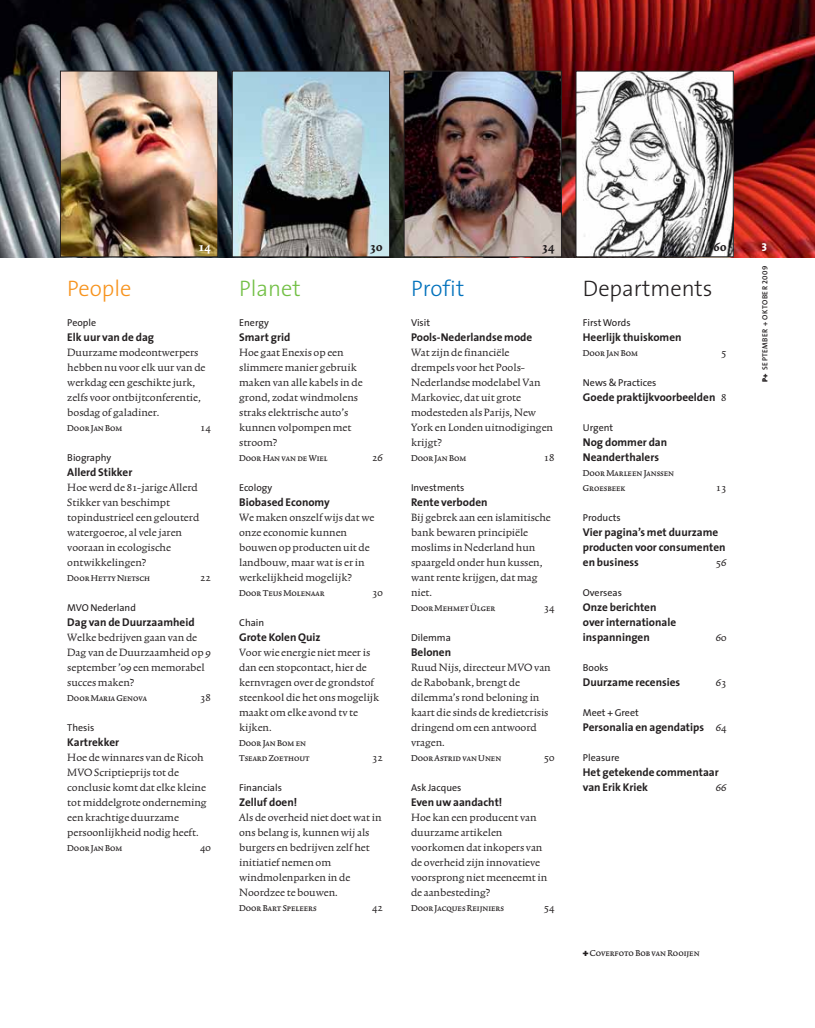
<style>
.page{position:relative;width:815px;height:1028px;background:#fff}
.page>*{position:absolute;margin:0;border:0;box-sizing:border-box;transform-origin:0 0}
.t1{font:300 22.5px "The Sans";color:#231f20}
.t2{font:300 22.5px "The Sans";color:#f7931d}
.t3{font:300 22.5px "The Sans";color:#72bf44}
.t4{font:300 22.5px "The Sans";color:#0071bc}
.t5{font:700 15px "Trinite No 1";color:#231f20}
.t6{font:700 15px "Trinite No 1";color:#fff}
.t7{font:12.5px/15px "Trinite No 1 Rom Wid";color:#231f20}
.t8{font:700 11.25px/15px "The Sans";color:#231f20}
.t9{font:800 11.25px "The Sans";color:#fff}
.t10{font:10px/15px "Trinite No 1 Med Wid Exp";color:#231f20}
.t11{font:10px "The Sans";color:#231f20}
.t12{font:600 7.5px "The Sans";letter-spacing:.06em;color:#231f20}
.s1{font-family:"Trinite No 1 Rom Wid";font-weight:400;font-size:12.5px}
.s2{font-family:"The Sans";font-weight:900}
.s3{font-weight:900}
.s4{font-family:"The Sans Semi Bold Caps";font-weight:400}
</style>
<div class="page">
<img style="left:0;top:0;width:815px;height:257px">
<img style="left:234px;top:73px;width:154px;height:182px">
<div style="left:232px;top:71px;width:158px;height:186px;border:1px solid #231f20"></div>
<img style="left:406px;top:73px;width:154px;height:182px">
<div style="left:404px;top:71px;width:158px;height:186px;border:1px solid #231f20"></div>
<img style="left:578px;top:73px;width:153px;height:182px">
<div style="left:576px;top:71px;width:157px;height:186px;border:1px solid #231f20"></div>
<img style="left:62px;top:73px;width:154px;height:182px">
<div style="left:60px;top:71px;width:158px;height:186px;border:1px solid #231f20"></div>
<p class="t6" style="left:198px;top:242px;width:14px">14</p>
<p class="t5" style="left:370px;top:242px;width:14px">30</p>
<p class="t5" style="left:542px;top:242px;width:14px">34</p>
<p class="t5" style="left:714px;top:242px;width:14px">60</p>
<p class="t9" style="left:762px;top:240px;width:7px">3</p>
<h1 class="t2" style="left:67px;top:280px;width:66px">People</h1>
<h1 class="t3" style="left:239px;top:280px;width:63px">Planet</h1>
<h1 class="t4" style="left:411px;top:280px;width:55px">Profit</h1>
<h1 class="t1" style="left:583px;top:280px;width:131px">Departments</h1>
<p class="t11" style="left:583px;top:319px;width:49px">First Words</p>
<p class="t8" style="left:583px;top:330px;width:100px">Heerlijk thuiskomen</p>
<p class="t10" style="left:583px;top:345px;width:57px">Door Jan Bom</p>
<p class="t7" style="left:721px;top:346px;width:7px">5</p>
<p class="t11" style="left:583px;top:379px;width:75px">News &amp; Practices</p>
<p class="t8" style="left:583px;top:390px;width:145px">Goede praktijkvoorbeelden <span class="s1">8</span></p>
<p class="t11" style="left:583px;top:424px;width:32px">Urgent</p>
<p class="t8" style="left:583px;top:435px;width:86px">Nog dommer dan<br>Neanderthalers</p>
<p class="t10" style="left:583px;top:465px;width:93px">Door Marleen Janssen<br>Groesbeek</p>
<p class="t11" style="left:67px;top:319px;width:30px">People</p>
<p class="t8" style="left:67px;top:330px;width:88px">Elk uur van de dag</p>
<p class="t7" style="left:67px;top:346px;width:140px">Duurzame modeontwerpers hebben nu voor elk uur van de werkdag een geschikte jurk, zelfs voor ontbijtconferentie, bosdag of galadiner.</p>
<p class="t10" style="left:67px;top:420px;width:57px">Door Jan Bom</p>
<p class="t7" style="left:200px;top:421px;width:12px">14</p>
<p class="t11" style="left:67px;top:454px;width:45px">Biography</p>
<p class="t8" style="left:67px;top:465px;width:67px">Allerd Stikker</p>
<p class="t7" style="left:67px;top:481px;width:133px">Hoe werd de 81-jarige Allerd<br>Stikker van beschimpt topindustrieel een gelouterd watergoeroe, al vele jaren vooraan in ecologische ontwikkelingen?</p>
<p class="t10" style="left:67px;top:570px;width:84px">Door Hetty Nietsch</p>
<p class="t7" style="left:200px;top:571px;width:12px">22</p>
<p class="t11" style="left:67px;top:604px;width:70px">MVO Nederland</p>
<p class="t8" style="left:67px;top:615px;width:129px">Dag van de Duurzaamheid</p>
<p class="t7" style="left:67px;top:631px;width:145px">Welke bedrijven gaan van de<br>Dag van de Duurzaamheid op 9 september ’09 een memorabel succes maken?</p>
<p class="t10" style="left:67px;top:690px;width:81px">Door Maria Genova</p>
<p class="t7" style="left:200px;top:691px;width:12px">38</p>
<p class="t11" style="left:67px;top:724px;width:29px">Thesis</p>
<p class="t8" style="left:67px;top:735px;width:53px">Kartrekker</p>
<p class="t7" style="left:67px;top:751px;width:141px">Hoe de winnares van de Ricoh<br>MVO Scriptieprijs tot de conclusie komt dat elke kleine tot middelgrote onderneming een krachtige duurzame persoonlijkheid nodig heeft.</p>
<p class="t10" style="left:67px;top:840px;width:57px">Door Jan Bom</p>
<p class="t7" style="left:200px;top:841px;width:12px">40</p>
<p class="t11" style="left:411px;top:319px;width:21px">Visit</p>
<p class="t8" style="left:411px;top:330px;width:123px">Pools-Nederlandse mode</p>
<p class="t7" style="left:411px;top:346px;width:144px">Wat zijn de financiële drempels voor het Pools-<br>Nederlandse modelabel Van<br>Markoviec, dat uit grote modesteden als Parijs, New<br>York en Londen uitnodigingen krijgt?</p>
<p class="t10" style="left:411px;top:450px;width:57px">Door Jan Bom</p>
<p class="t7" style="left:544px;top:451px;width:12px">18</p>
<p class="t11" style="left:411px;top:484px;width:55px">Investments</p>
<p class="t8" style="left:411px;top:495px;width:78px">Rente verboden</p>
<p class="t7" style="left:411px;top:511px;width:141px">Bij gebrek aan een islamitische bank bewaren principiële moslims in Nederland hun spaargeld onder hun kussen, want rente krijgen, dat mag niet.</p>
<p class="t10" style="left:411px;top:600px;width:86px">Door Mehmet Ülger</p>
<p class="t7" style="left:544px;top:601px;width:12px">34</p>
<p class="t11" style="left:411px;top:634px;width:41px">Dilemma</p>
<p class="t8" style="left:411px;top:645px;width:42px">Belonen</p>
<p class="t7" style="left:411px;top:661px;width:141px">Ruud Nijs, directeur MVO van de Rabobank, brengt de dilemma’s rond beloning in kaart die sinds de kredietcrisis dringend om een antwoord vragen.</p>
<p class="t10" style="left:411px;top:750px;width:92px">Door Astrid van Unen</p>
<p class="t7" style="left:544px;top:751px;width:12px">50</p>
<p class="t11" style="left:411px;top:784px;width:52px">Ask Jacques</p>
<p class="t8" style="left:411px;top:795px;width:93px">Even uw aandacht!</p>
<p class="t7" style="left:411px;top:811px;width:138px">Hoe kan een producent van duurzame artikelen voorkomen dat inkopers van de overheid zijn innovatieve voorsprong niet meeneemt in de aanbesteding?</p>
<p class="t10" style="left:411px;top:900px;width:94px">Door Jacques Reijniers</p>
<p class="t7" style="left:544px;top:901px;width:12px">54</p>
<p class="t11" style="left:239px;top:319px;width:31px">Energy</p>
<p class="t8" style="left:239px;top:330px;width:53px">Smart grid</p>
<p class="t7" style="left:239px;top:346px;width:125px">Hoe gaat Enexis op een slimmere manier gebruik maken van alle kabels in de grond, zodat windmolens straks elektrische auto’s kunnen volpompen met stroom?</p>
<p class="t10" style="left:239px;top:450px;width:90px">Door Han van de Wiel</p>
<p class="t7" style="left:372px;top:451px;width:12px">26</p>
<p class="t11" style="left:239px;top:484px;width:35px">Ecology</p>
<p class="t8" style="left:239px;top:495px;width:92px">Biobased Economy</p>
<p class="t7" style="left:239px;top:511px;width:137px">We maken onszelf wijs dat we onze economie kunnen bouwen op producten uit de landbouw, maar wat is er in werkelijkheid mogelijk?</p>
<p class="t10" style="left:239px;top:585px;width:87px">Door Teus Molenaar</p>
<p class="t7" style="left:372px;top:586px;width:12px">30</p>
<p class="t11" style="left:239px;top:619px;width:27px">Chain</p>
<p class="t8" style="left:239px;top:630px;width:83px">Grote Kolen Quiz</p>
<p class="t7" style="left:239px;top:646px;width:142px">Voor wie energie niet meer is dan een stopcontact, hier de kernvragen over de grondstof steenkool die het ons mogelijk maakt om elke avond tv te kijken.</p>
<p class="t10" style="left:239px;top:735px;width:72px">Door Jan Bom en<br>Tseard Zoethout</p>
<p class="t7" style="left:716px;top:481px;width:12px">13</p>
<p class="t11" style="left:583px;top:514px;width:39px">Products</p>
<p class="t8" style="left:583px;top:525px;width:144px">Vier pagina’s met duurzame producten voor consumenten en business</p>
<p class="t7" style="left:716px;top:556px;width:12px">56</p>
<p class="t11" style="left:583px;top:589px;width:41px">Overseas</p>
<p class="t8" style="left:583px;top:600px;width:95px">Onze berichten over internationale inspanningen</p>
<p class="t7" style="left:716px;top:631px;width:12px">60</p>
<p class="t11" style="left:583px;top:664px;width:27px">Books</p>
<p class="t8" style="left:583px;top:675px;width:99px">Duurzame recensies</p>
<p class="t7" style="left:716px;top:676px;width:12px">63</p>
<p class="t11" style="left:583px;top:709px;width:57px">Meet + Greet</p>
<p class="t8" style="left:583px;top:720px;width:145px">Personalia en agendatips <span class="s1">64</span></p>
<p class="t11" style="left:583px;top:754px;width:38px">Pleasure</p>
<p class="t8" style="left:583px;top:765px;width:137px">Het getekende commentaar van Erik Kriek</p>
<p class="t7" style="left:372px;top:751px;width:12px">32</p>
<p class="t11" style="left:239px;top:784px;width:44px">Financials</p>
<p class="t8" style="left:239px;top:795px;width:60px">Zelluf doen!</p>
<p class="t7" style="left:239px;top:811px;width:144px">Als de overheid niet doet wat in ons belang is, kunnen wij als burgers en bedrijven zelf het initiatief nemen om windmolenparken in de<br>Noordzee te bouwen.</p>
<p class="t10" style="left:239px;top:900px;width:79px">Door Bart Speleers</p>
<p class="t7" style="left:372px;top:901px;width:12px">42</p>
<p class="t7" style="left:716px;top:781px;width:12px">66</p>
<p class="t10" style="left:583px;top:945px;width:118px"><span class="s2">+</span>Coverfoto Bob van Rooijen</p>
<p class="t12" style="left:762px;top:382px;width:118px;rotate:-90deg"><span class="s3">P+</span> SEPTEMBER + OKTOBER <span class="s4">2009</span></p>
</div>
